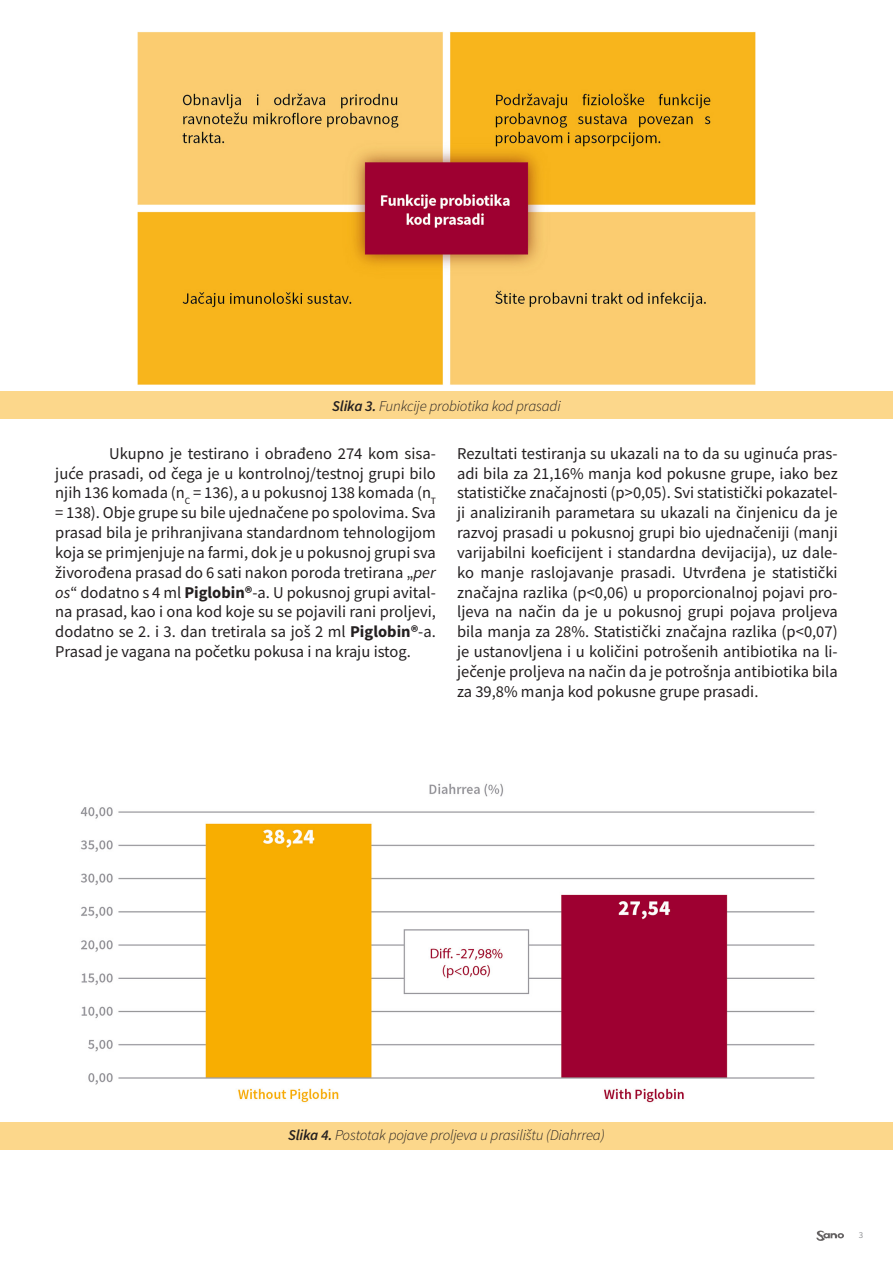
<style>
.page{position:relative;width:893px;height:1263px;background:#fff}
.page>*{position:absolute;margin:0;border:0;box-sizing:border-box;transform-origin:0 0}
.t1{font:16.5px/19.8px "Source Sans Pro";color:#231f20;text-align:justify}
.t2{font:italic 300 15px "Source Sans Pro";letter-spacing:-.01em;color:#231f20}
.t3{font:9px "Source Sans Pro";color:#939598}
.s1{font-weight:600}
.s2{font-style:italic}
.s3{font-weight:700}
</style>
<div class="page">
<svg style="left:816px;top:1230px;width:28px;height:11px"></svg>
<div style="left:0;top:391px;width:893px;height:28px;background:#fcd78b"></div>
<div style="left:0;top:1123px;width:893px;height:27px;background:#fcd78b"></div>
<img style="left:137px;top:31px;width:619px;height:354px">
<img style="left:80px;top:783px;width:735px;height:320px">
<p class="t2" style="left:332px;top:397px;width:230px"><span class="s1">Slika 3.</span> Funkcije probiotika kod prasadi</p>
<p class="t1" style="left:55px;top:443px;width:382px;text-indent:54px">Ukupno je testirano i obrađeno 274 kom sisa&shy;juće prasadi, od čega je u kontrolnoj/testnoj grupi bilo njih 136 komada (n<sub>C</sub> = 136), a u pokusnoj 138 komada (n<sub>T </sub>= 138). Obje grupe su bile ujednačene po spolovima. Sva prasad bila je prihranjivana standardnom tehnologijom koja se primjenjuje na farmi, dok je u pokusnoj grupi sva živorođena prasad do 6 sati nakon poroda tretirana „<span class="s2">per os</span>“ dodatno s 4 ml <span class="s3">Piglobin®</span>-a. U pokusnoj grupi avital&shy;na prasad, kao i ona kod koje su se pojavili rani proljevi, dodatno se 2. i 3. dan tretirala sa još 2 ml <span class="s3">Piglobin®</span>-a.<br>Prasad je vagana na početku pokusa i na kraju istog.</p>
<p class="t1" style="left:457px;top:443px;width:382px">Rezultati testiranja su ukazali na to da su uginuća pras&shy;adi bila za 21,16% manja kod pokusne grupe, iako bez statističke značajnosti (p&gt;0,05). Svi statistički pokazatel&shy;ji analiziranih parametara su ukazali na činjenicu da je razvoj prasadi u pokusnoj grupi bio ujednačeniji (manji varijabilni koeficijent i standardna devijacija), uz dale&shy;ko manje raslojavanje prasadi. Utvrđena je statistički značajna razlika (p&lt;0,06) u proporcionalnoj pojavi pro&shy;ljeva na način da je u pokusnoj grupi pojava proljeva bila manja za 28%. Statistički značajna razlika (p&lt;0,07) je ustanovljena i u količini potrošenih antibiotika na li&shy;ječenje proljeva na način da je potrošnja antibiotika bila za 39,8% manja kod pokusne grupe prasadi.</p>
<p class="t2" style="left:288px;top:1126px;width:318px"><span class="s1">Slika 4.</span> Postotak pojave proljeva u prasilištu (Diahrrea)</p>
<p class="t3" style="left:859px;top:1229px;width:6px">3</p>
</div>
